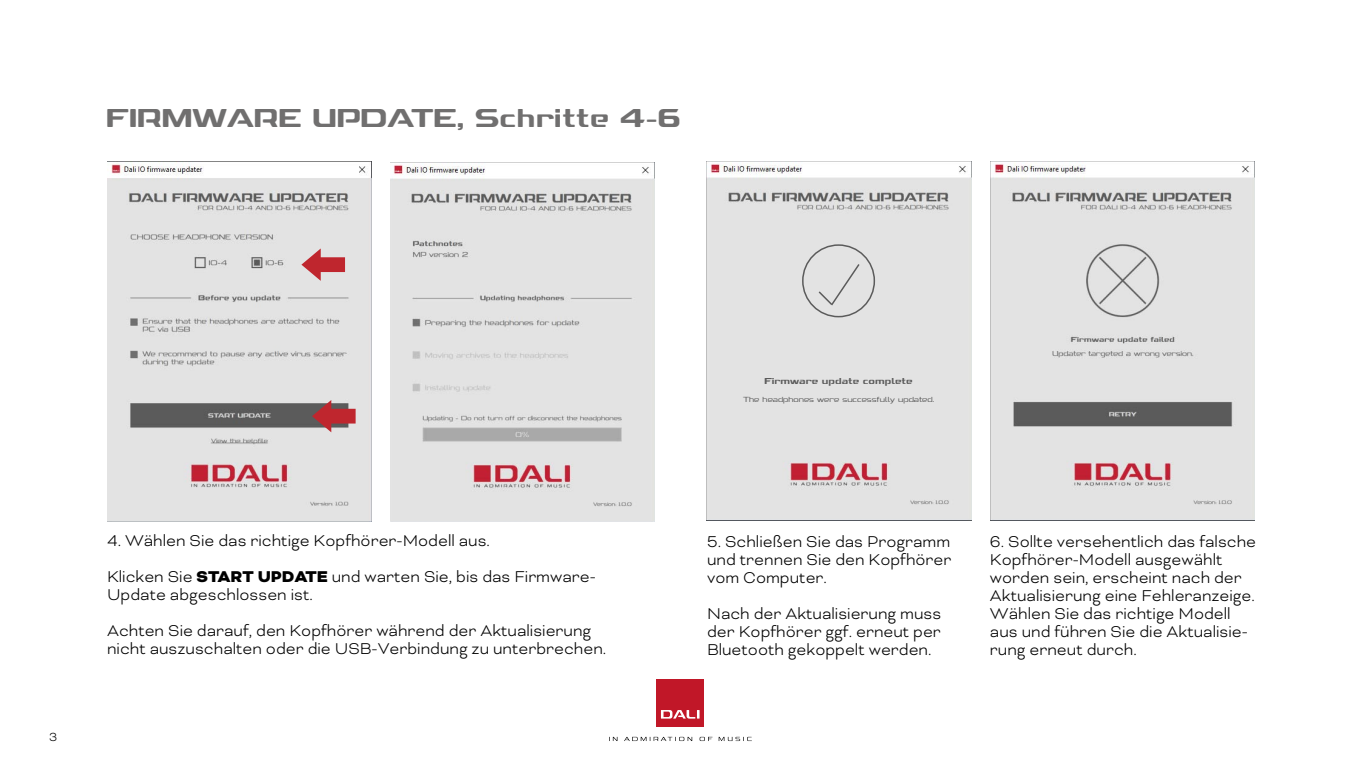
<style>
.page{position:relative;width:1361px;height:766px;background:#fff}
.page>*{position:absolute;margin:0;border:0;box-sizing:border-box;transform-origin:0 0}
.t1{font:700 31.5px "Dali Font 10";color:#706f6f}
.t2{font:300 18px/18px "Bicyclette";color:#000}
.t3{font:300 13.5px "Bicyclette";color:#000}
.t4{font:700 10.5px "Dali Font 2";color:#5b5b5b}
.t5{font:300 9px "Dali Font 2";color:#5b5b5b}
.s1{font-weight:900}
</style>
<div class="page">
<svg style="left:609px;top:736px;width:8px;height:4px"></svg>
<svg style="left:718px;top:736px;width:34px;height:4px"></svg>
<svg style="left:624px;top:736px;width:68px;height:4px"></svg>
<svg style="left:699px;top:736px;width:13px;height:4px"></svg>
<div style="left:657px;top:678px;width:47px;height:48px;background:#c11728"></div>
<svg style="left:661px;top:710px;width:38px;height:8px"></svg>
<img style="left:107px;top:162px;width:265px;height:359px">
<img style="left:707px;top:164px;width:264px;height:356px">
<img style="left:990px;top:162px;width:264px;height:358px">
<img style="left:390px;top:162px;width:265px;height:359px">
<svg style="left:312px;top:400px;width:44px;height:76px;background:#cdafb0"></svg>
<div style="left:726px;top:224px;width:228px;height:215px;background:#e3e3e3"></div>
<div style="left:802px;top:244px;width:73px;height:73px;border:2px solid #5b5b5b;border-radius:50%"></div>
<svg style="left:818px;top:264px;width:42px;height:42px"></svg>
<svg style="left:301px;top:248px;width:44px;height:33px"></svg>
<h1 class="t1" style="left:106px;top:101px;width:576px">FIRMWARE UPDATE, Schritte 4-6</h1>
<p class="t3" style="left:49px;top:729px;width:10px">3</p>
<p class="t2" style="left:107px;top:522px;width:490px;line-height:36px">4. Wählen Sie das richtige Kopfhörer-Modell aus.<br>Klicken Sie <span class="s1">START UPDATE</span> und warten Sie, bis das Firmware-</p>
<p class="t2" style="left:107px;top:576px;width:486px;line-height:36px">Update abgeschlossen ist.<br>Achten Sie darauf, den Kopfhörer während der Aktualisierung</p>
<p class="t2" style="left:107px;top:639px;width:501px">nicht auszuschalten oder die USB-Verbindung zu unterbrechen.</p>
<p class="t4" style="left:764px;top:375px;width:150px">Firmware update complete</p>
<p class="t5" style="left:743px;top:395px;width:192px">The headphones were successfully updated.</p>
<p class="t2" style="left:707px;top:532px;width:246px;text-align:justify">5. Schließen Sie das Programm und trennen Sie den Kopfhörer vom Computer.</p>
<p class="t2" style="left:707px;top:604px;width:236px;text-align:justify">Nach der Aktualisierung muss der Kopfhörer ggf. erneut per Bluetooth gekoppelt werden.</p>
<p class="t2" style="left:990px;top:532px;width:268px">6. Sollte versehentlich das falsche<br>Kopfhörer-Modell ausgewählt worden sein, erscheint nach der<br>Aktualisierung eine Fehleranzeige.<br>Wählen Sie das richtige Modell aus und führen Sie die Aktualisie&shy;rung erneut durch.</p>
</div>
